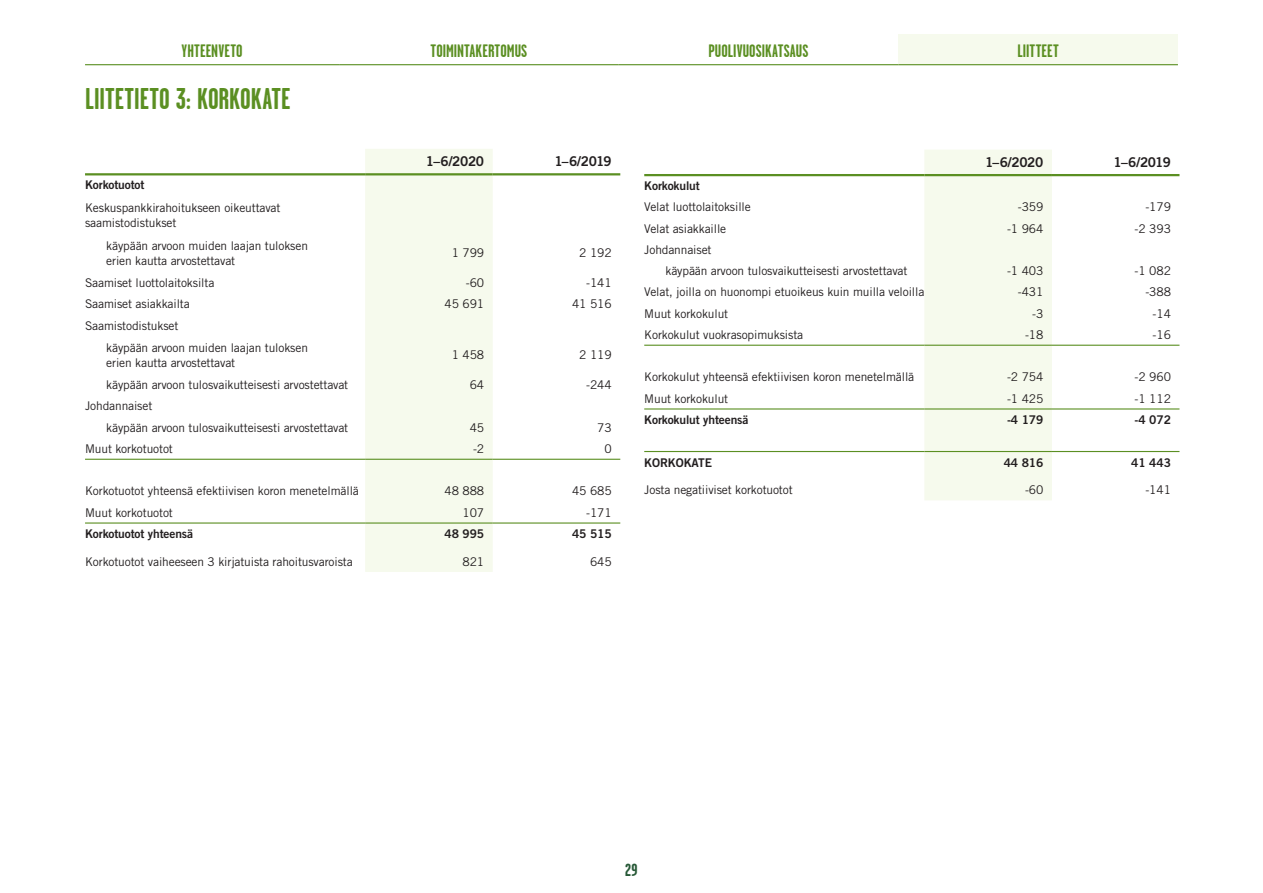
<style>
.page{position:relative;width:1263px;height:893px;background:#fff}
.page>*{position:absolute;margin:0;border:0;box-sizing:border-box;transform-origin:0 0}
.t1{font:700 30px "Garage Gothic S Pankki";letter-spacing:.005em;color:#5b8f22}
.t2{font:700 18px "Garage Gothic S Pankki";letter-spacing:.005em;color:#5b8f22}
.t3{font:700 17.7px "Garage Gothic S Pankki";color:#275937}
.t4{font:13.5px "Trade Gothic LT Std Bd 2";letter-spacing:-.025em;color:#231f20}
.t5{font:12px/15px "Trade Gothic LT Std";letter-spacing:-.01em;color:#231f20}
.t6{font:12px "Trade Gothic LT Std Bd 2";letter-spacing:-.01em;color:#231f20}
</style>
<div class="page">
<div style="left:898px;top:34px;width:280px;height:31px;background:#f6faed"></div>
<hr style="left:85px;top:64px;width:254px;height:1px;background:#5b8f22">
<hr style="left:339px;top:64px;width:280px;height:1px;background:#5b8f22">
<hr style="left:619px;top:64px;width:279px;height:1px;background:#5b8f22">
<hr style="left:898px;top:64px;width:280px;height:1px;background:#5b8f22">
<div style="left:365px;top:149px;width:128px;height:423px;background:#f6faed"></div>
<hr style="left:85px;top:173px;width:280px;height:2px;background:#5b8f22">
<hr style="left:365px;top:173px;width:128px;height:2px;background:#5b8f22">
<hr style="left:493px;top:173px;width:127px;height:2px;background:#5b8f22">
<hr style="left:85px;top:522px;width:280px;height:2px;background:#5b8f22">
<hr style="left:365px;top:522px;width:128px;height:2px;background:#5b8f22">
<hr style="left:493px;top:522px;width:127px;height:2px;background:#5b8f22">
<hr style="left:85px;top:459px;width:280px;height:1px;background:#5b8f22">
<hr style="left:365px;top:459px;width:128px;height:1px;background:#5b8f22">
<hr style="left:493px;top:459px;width:127px;height:1px;background:#5b8f22">
<div style="left:924px;top:150px;width:128px;height:350px;background:#f6faed"></div>
<hr style="left:644px;top:408px;width:280px;height:2px;background:#5b8f22">
<hr style="left:924px;top:408px;width:128px;height:2px;background:#5b8f22">
<hr style="left:1052px;top:408px;width:127px;height:2px;background:#5b8f22">
<hr style="left:644px;top:451px;width:280px;height:1px;background:#5b8f22">
<hr style="left:924px;top:451px;width:128px;height:1px;background:#5b8f22">
<hr style="left:1052px;top:451px;width:127px;height:1px;background:#5b8f22">
<hr style="left:644px;top:174px;width:280px;height:2px;background:#5b8f22">
<hr style="left:924px;top:174px;width:128px;height:2px;background:#5b8f22">
<hr style="left:1052px;top:174px;width:127px;height:2px;background:#5b8f22">
<hr style="left:644px;top:345px;width:280px;height:1px;background:#5b8f22">
<hr style="left:924px;top:345px;width:128px;height:1px;background:#5b8f22">
<hr style="left:1052px;top:345px;width:127px;height:1px;background:#5b8f22">
<h2 class="t2" style="left:182px;top:41px;width:63px">YHTEENVETO</h2>
<h2 class="t2" style="left:430px;top:41px;width:98px">TOIMINTAKERTOMUS</h2>
<h2 class="t2" style="left:708px;top:41px;width:102px">PUOLIVUOSIKATSAUS</h2>
<h2 class="t2" style="left:1017px;top:41px;width:43px">LIITTEET</h2>
<h1 class="t1" style="left:85px;top:83px;width:207px">LIITETIETO 3: KORKOKATE</h1>
<p class="t4" style="left:426px;top:153px;width:60px">1–6/2020</p>
<p class="t4" style="left:554px;top:153px;width:59px">1–6/2019</p>
<p class="t6" style="left:85px;top:178px;width:61px">Korkotuotot</p>
<p class="t5" style="left:85px;top:200px;width:197px">Keskuspankkirahoitukseen oikeuttavat saamistodistukset</p>
<p class="t5" style="left:106px;top:238px;width:203px">käypään arvoon muiden laajan tuloksen erien kautta arvostettavat</p>
<p class="t5" style="left:452px;top:245px;width:34px">1 799</p>
<p class="t5" style="left:579px;top:245px;width:34px">2 192</p>
<p class="t5" style="left:85px;top:275px;width:131px">Saamiset luottolaitoksilta</p>
<p class="t5" style="left:466px;top:275px;width:20px">-60</p>
<p class="t5" style="left:586px;top:275px;width:27px">-141</p>
<p class="t5" style="left:85px;top:296px;width:106px">Saamiset asiakkailta</p>
<p class="t5" style="left:444px;top:296px;width:41px">45 691</p>
<p class="t5" style="left:572px;top:296px;width:41px">41 516</p>
<p class="t5" style="left:106px;top:314px;width:203px;line-height:22.2px;text-indent:-21px">Saamistodistukset<br>käypään arvoon muiden laajan tuloksen</p>
<p class="t5" style="left:106px;top:355px;width:130px">erien kautta arvostettavat</p>
<p class="t5" style="left:452px;top:347px;width:34px">1 458</p>
<p class="t5" style="left:579px;top:347px;width:34px">2 119</p>
<p class="t5" style="left:106px;top:377px;width:243px">käypään arvoon tulosvaikutteisesti arvostettavat</p>
<p class="t5" style="left:470px;top:377px;width:16px">64</p>
<p class="t5" style="left:586px;top:377px;width:27px">-244</p>
<p class="t5" style="left:106px;top:395px;width:243px;line-height:21.3px;text-indent:-21px">Johdannaiset<br>käypään arvoon tulosvaikutteisesti arvostettavat</p>
<p class="t5" style="left:470px;top:420px;width:16px">45</p>
<p class="t5" style="left:597px;top:420px;width:16px">73</p>
<p class="t5" style="left:85px;top:441px;width:89px">Muut korkotuotot</p>
<p class="t5" style="left:473px;top:441px;width:13px">-2</p>
<p class="t5" style="left:604px;top:441px;width:9px">0</p>
<p class="t5" style="left:85px;top:484px;width:275px">Korkotuotot yhteensä efektiivisen koron menetelmällä</p>
<p class="t5" style="left:444px;top:484px;width:41px">48 888</p>
<p class="t5" style="left:572px;top:484px;width:41px">45 685</p>
<p class="t5" style="left:85px;top:505px;width:89px">Muut korkotuotot</p>
<p class="t5" style="left:462px;top:505px;width:23px">107</p>
<p class="t5" style="left:586px;top:505px;width:27px">-171</p>
<p class="t6" style="left:85px;top:526px;width:110px">Korkotuotot yhteensä</p>
<p class="t6" style="left:444px;top:526px;width:41px">48 995</p>
<p class="t6" style="left:572px;top:526px;width:41px">45 515</p>
<p class="t5" style="left:85px;top:554px;width:269px">Korkotuotot vaiheeseen 3 kirjatuista rahoitusvaroista</p>
<p class="t5" style="left:462px;top:554px;width:23px">821</p>
<p class="t5" style="left:590px;top:554px;width:23px">645</p>
<p class="t4" style="left:985px;top:154px;width:60px">1–6/2020</p>
<p class="t4" style="left:1113px;top:154px;width:59px">1–6/2019</p>
<p class="t6" style="left:644px;top:178px;width:57px">Korkokulut</p>
<p class="t5" style="left:644px;top:199px;width:108px">Velat luottolaitoksille</p>
<p class="t5" style="left:1018px;top:199px;width:27px">-359</p>
<p class="t5" style="left:1145px;top:199px;width:27px">-179</p>
<p class="t5" style="left:644px;top:221px;width:83px">Velat asiakkaille</p>
<p class="t5" style="left:1007px;top:221px;width:38px">-1 964</p>
<p class="t5" style="left:1134px;top:221px;width:38px">-2 393</p>
<p class="t5" style="left:665px;top:239px;width:243px;line-height:21.3px;text-indent:-21px">Johdannaiset<br>käypään arvoon tulosvaikutteisesti arvostettavat</p>
<p class="t5" style="left:1007px;top:263px;width:38px">-1 403</p>
<p class="t5" style="left:1134px;top:263px;width:38px">-1 082</p>
<p class="t5" style="left:644px;top:284px;width:282px">Velat, joilla on huonompi etuoikeus kuin muilla veloilla</p>
<p class="t5" style="left:1018px;top:284px;width:27px">-431</p>
<p class="t5" style="left:1145px;top:284px;width:27px">-388</p>
<p class="t5" style="left:644px;top:306px;width:85px">Muut korkokulut</p>
<p class="t5" style="left:1032px;top:306px;width:13px">-3</p>
<p class="t5" style="left:1152px;top:306px;width:20px">-14</p>
<p class="t5" style="left:644px;top:327px;width:160px">Korkokulut vuokrasopimuksista</p>
<p class="t5" style="left:1025px;top:327px;width:20px">-18</p>
<p class="t5" style="left:1152px;top:327px;width:20px">-16</p>
<p class="t5" style="left:644px;top:370px;width:271px">Korkokulut yhteensä efektiivisen koron menetelmällä</p>
<p class="t5" style="left:1007px;top:370px;width:38px">-2 754</p>
<p class="t5" style="left:1134px;top:370px;width:38px">-2 960</p>
<p class="t5" style="left:644px;top:391px;width:85px">Muut korkokulut</p>
<p class="t5" style="left:1007px;top:391px;width:38px">-1 425</p>
<p class="t5" style="left:1134px;top:391px;width:38px">-1 112</p>
<p class="t6" style="left:644px;top:412px;width:106px">Korkokulut yhteensä</p>
<p class="t6" style="left:1007px;top:412px;width:38px">-4 179</p>
<p class="t6" style="left:1134px;top:412px;width:38px">-4 072</p>
<p class="t6" style="left:644px;top:455px;width:69px">KORKOKATE</p>
<p class="t6" style="left:1004px;top:455px;width:41px">44 816</p>
<p class="t6" style="left:1131px;top:455px;width:41px">41 443</p>
<p class="t5" style="left:644px;top:482px;width:150px">Josta negatiiviset korkotuotot</p>
<p class="t5" style="left:1025px;top:482px;width:20px">-60</p>
<p class="t5" style="left:1145px;top:482px;width:27px">-141</p>
<h3 class="t3" style="left:625px;top:860px;width:14px">29</h3>
</div>
